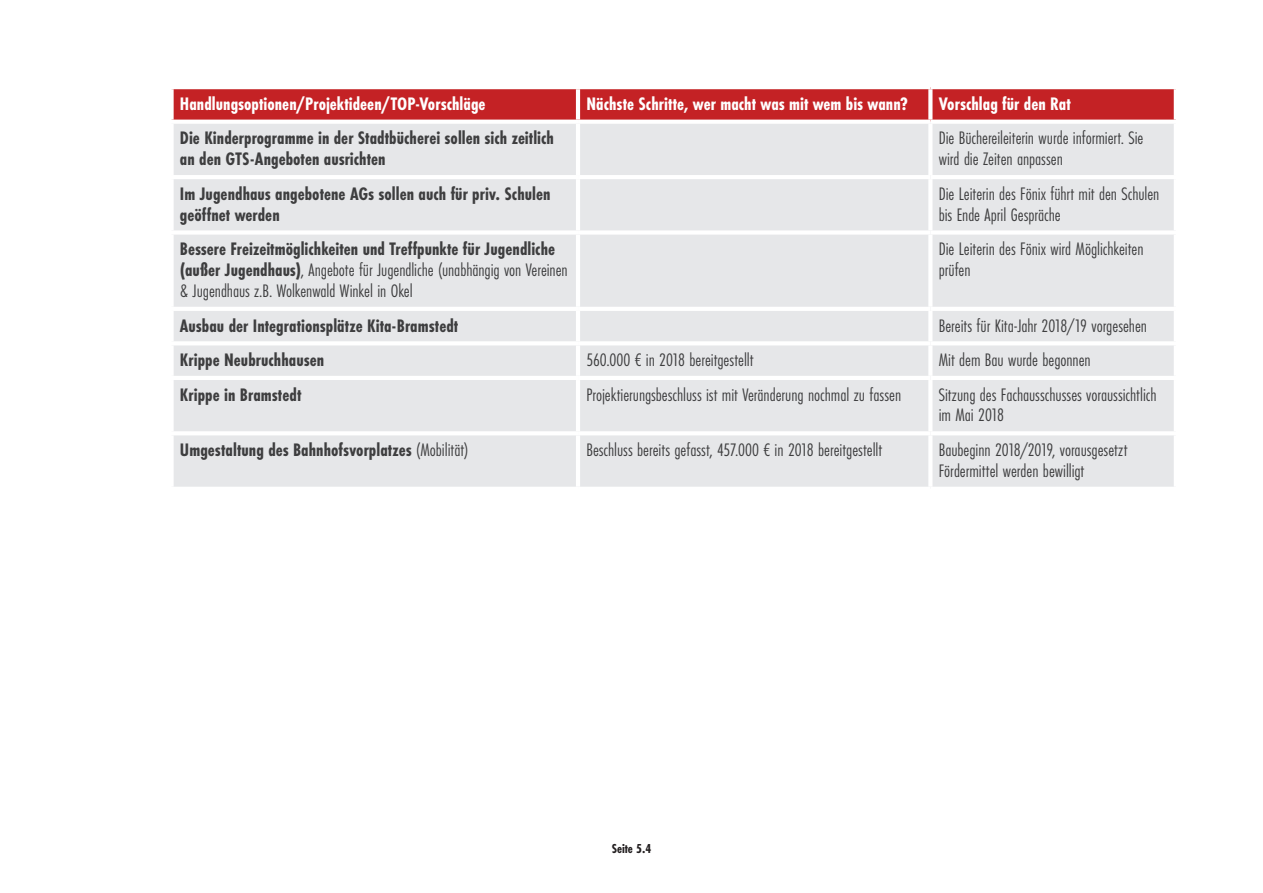
<style>
.page{position:relative;width:1263px;height:893px;background:#fff}
.page>*{position:absolute;margin:0;border:0;box-sizing:border-box;transform-origin:0 0}
.t1{font:18.75px/20.9px "Futura PT Cond";letter-spacing:-.005em;color:#3e3e3f}
.t2{font:700 18.75px/20.9px "Futura PT Cond";letter-spacing:.005em;color:#3e3e3f}
.t3{font:700 18.75px "Futura PT Cond";color:#fff}
.t4{font:700 13.5px "Futura PT Cond";color:#231f20}
.s1{font-weight:700}
.s2{font-weight:400}
</style>
<div class="page">
<div style="left:174px;top:89px;width:1000px;height:31px;background:#c42225"></div>
<div style="left:174px;top:124px;width:402px;height:363px;background:#e6e7e9"></div>
<div style="left:580px;top:124px;width:594px;height:363px;background:#e6e7e9"></div>
<hr style="left:928px;top:124px;width:4px;height:51px;background:#fff">
<hr style="left:169px;top:175px;width:409px;height:4px;background:#fff">
<hr style="left:578px;top:175px;width:352px;height:4px;background:#fff">
<hr style="left:930px;top:175px;width:248px;height:4px;background:#fff">
<hr style="left:928px;top:179px;width:4px;height:51px;background:#fff">
<div style="left:169px;top:230px;width:409px;height:5px;background:#fff"></div>
<div style="left:578px;top:230px;width:352px;height:5px;background:#fff"></div>
<div style="left:930px;top:230px;width:248px;height:5px;background:#fff"></div>
<hr style="left:928px;top:235px;width:4px;height:72px;background:#fff">
<hr style="left:169px;top:307px;width:409px;height:4px;background:#fff">
<hr style="left:578px;top:307px;width:352px;height:4px;background:#fff">
<hr style="left:930px;top:307px;width:248px;height:4px;background:#fff">
<hr style="left:928px;top:311px;width:4px;height:30px;background:#fff">
<hr style="left:169px;top:341px;width:409px;height:4px;background:#fff">
<hr style="left:578px;top:341px;width:352px;height:4px;background:#fff">
<hr style="left:930px;top:341px;width:248px;height:4px;background:#fff">
<hr style="left:928px;top:345px;width:4px;height:31px;background:#fff">
<hr style="left:169px;top:376px;width:409px;height:4px;background:#fff">
<hr style="left:578px;top:376px;width:352px;height:4px;background:#fff">
<hr style="left:930px;top:376px;width:248px;height:4px;background:#fff">
<hr style="left:928px;top:380px;width:4px;height:51px;background:#fff">
<hr style="left:169px;top:431px;width:409px;height:4px;background:#fff">
<hr style="left:578px;top:431px;width:352px;height:4px;background:#fff">
<hr style="left:930px;top:431px;width:248px;height:4px;background:#fff">
<hr style="left:928px;top:435px;width:4px;height:52px;background:#fff">
<hr style="left:576px;top:89px;width:4px;height:31px;background:#fff">
<svg style="left:928px;top:89px;width:4px;height:31px"></svg>
<p class="t3" style="left:180px;top:93px;width:307px">Handlungsoptionen/Projektideen/TOP-Vorschläge</p>
<p class="t3" style="left:586px;top:93px;width:323px">Nächste Schritte, wer macht was mit wem bis wann?</p>
<p class="t3" style="left:939px;top:93px;width:133px">Vorschlag für den Rat</p>
<p class="t2" style="left:180px;top:128px;width:376px">Die Kinderprogramme in der Stadtbücherei sollen sich zeitlich an den GTS-Angeboten ausrichten</p>
<p class="t1" style="left:939px;top:128px;width:206px">Die Büchereileiterin wurde informiert. Sie wird die Zeiten anpassen</p>
<p class="t2" style="left:180px;top:183px;width:372px">Im Jugendhaus angebotene AGs sollen auch für priv. Schulen geöffnet werden</p>
<p class="t1" style="left:939px;top:183px;width:222px">Die Leiterin des Fönix führt mit den Schulen bis Ende April Gespräche</p>
<p class="t1" style="left:180px;top:239px;width:389px"><span class="s1">Bessere Freizeitmöglichkeiten und Treffpunkte für Jugendliche (außer Jugendhaus)</span>, Angebote für Jugendliche (unabhängig von Vereinen &amp; Jugendhaus z.B. Wolkenwald Winkel in Okel</p>
<p class="t1" style="left:939px;top:239px;width:206px">Die Leiterin des Fönix wird Möglichkeiten prüfen</p>
<p class="t2" style="left:180px;top:315px;width:280px">Ausbau der Integrationsplätze Kita-Bramstedt</p>
<p class="t1" style="left:939px;top:315px;width:210px">Bereits für Kita-Jahr 2018/19 vorgesehen</p>
<p class="t2" style="left:180px;top:349px;width:146px">Krippe Neubruchhausen</p>
<p class="t1" style="left:586px;top:349px;width:169px">560.000 € in 2018 bereitgestellt</p>
<p class="t1" style="left:939px;top:349px;width:153px">Mit dem Bau wurde begonnen</p>
<p class="t2" style="left:180px;top:384px;width:123px">Krippe in Bramstedt</p>
<p class="t1" style="left:586px;top:384px;width:316px">Projektierungsbeschluss ist mit Veränderung nochmal zu fassen</p>
<p class="t1" style="left:939px;top:384px;width:219px">Sitzung des Fachausschusses voraussichtlich im Mai 2018</p>
<p class="t2" style="left:180px;top:439px;width:290px">Umgestaltung des Bahnhofsvorplatzes <span class="s2">(Mobilität)</span></p>
<p class="t1" style="left:586px;top:439px;width:297px">Beschluss bereits gefasst, 457.000 € in 2018 bereitgestellt</p>
<p class="t1" style="left:939px;top:439px;width:190px">Baubeginn 2018/2019, vorausgesetzt<br>Fördermittel werden bewilligt</p>
<p class="t4" style="left:612px;top:841px;width:41px">Seite 5.4</p>
</div>
